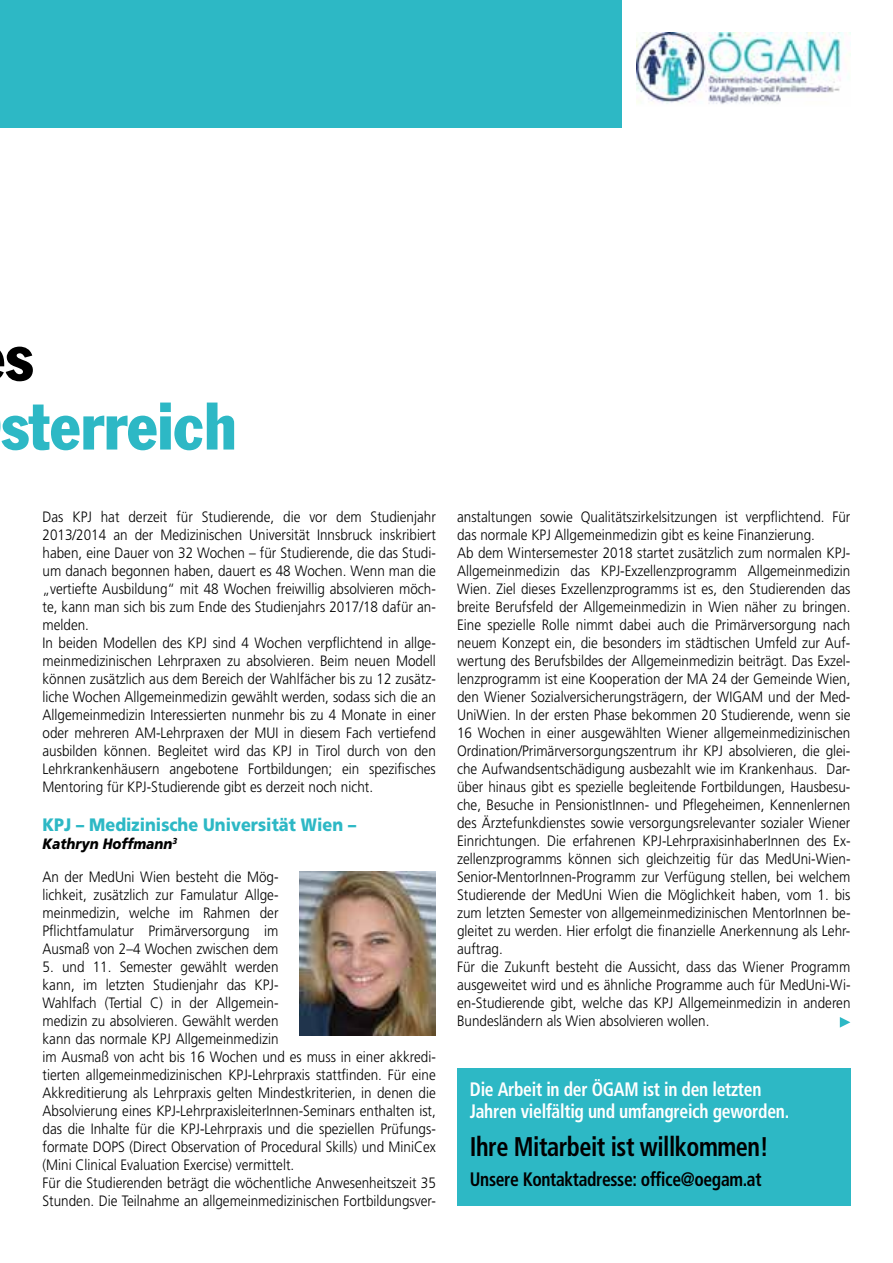
<style>
.page{position:relative;width:893px;height:1263px;background:#fff}
.page>*{position:absolute;margin:0;border:0;box-sizing:border-box;transform-origin:0 0}
.t1{font:condensed 66px "Franklin Gothic Std";color:#2db8c5}
.t2{font:condensed 66px "Franklin Gothic Std";color:#000}
.t3{font:700 condensed 27px "Frutiger LT";letter-spacing:-.02em;color:#000;scale:.9 1}
.t4{font:700 condensed 19.5px/22.5px "Frutiger LT";letter-spacing:-.015em;color:#fff;scale:.9 1}
.t5{font:700 condensed 19.5px "Frutiger LT";letter-spacing:-.02em;color:#000;scale:.9 1}
.t6{font:900 18px "Frutiger LT";color:#2db8c5;scale:.9 1}
.t7{font:300 15px/18px "Frutiger LT";color:#000;scale:.9 1}
.t8{font:italic 900 15px "Frutiger LT";color:#000;scale:.9 1}
</style>
<div class="page">
<div style="left:0;top:0;width:621px;height:128px;background:#2db8c5"></div>
<img style="left:636px;top:33px;width:214px;height:71px">
<div style="left:457px;top:1068px;width:393px;height:138px;background:#2db8c5"></div>
<img style="left:300px;top:872px;width:136px;height:163px">
<svg style="left:840px;top:1017px;width:10px;height:10px"></svg>
<h1 class="t2" style="left:5px;top:317px;width:30px">s</h1>
<h1 class="t1" style="left:1px;top:386px;width:237px">sterreich</h1>
<p class="t7" style="left:43px;top:508px;width:439px">Das KPJ hat derzeit für Studierende, die vor dem Studienjahr 2013/2014 an der Medizinischen Universität Innsbruck inskribiert haben, eine Dauer von 32 Wochen – für Studierende, die das Studi&shy;um danach begonnen haben, dauert es 48 Wochen. Wenn man die „vertiefte Ausbildung“ mit 48 Wochen freiwillig absolvieren möch&shy;te, kann man sich bis zum Ende des Studienjahrs 2017/18 dafür an&shy;melden.<br>In beiden Modellen des KPJ sind 4 Wochen verpflichtend in allge&shy;meinmedizinischen Lehrpraxen zu absolvieren. Beim neuen Modell können zusätzlich aus dem Bereich der Wahlfächer bis zu 12 zusätz&shy;liche Wochen Allgemeinmedizin gewählt werden, sodass sich die an Allgemeinmedizin Interessierten nunmehr bis zu 4 Monate in einer oder mehreren AM-Lehrpraxen der MUI in diesem Fach vertiefend ausbilden können. Begleitet wird das KPJ in Tirol durch von den Lehrkrankenhäusern angebotene Fortbildungen; ein spezifisches Mentoring für KPJ-Studierende gibt es derzeit noch nicht.</p>
<p class="t6" style="left:43px;top:814px;width:350px">KPJ – Medizinische Universität Wien –</p>
<p class="t8" style="left:43px;top:835px;width:151px">Kathryn Hoffmann<sup>3</sup></p>
<p class="t7" style="left:43px;top:868px;width:264px;text-align:justify">An der MedUni Wien besteht die Mög&shy;lichkeit, zusätzlich zur Famulatur Allge&shy;meinmedizin, welche im Rahmen der Pflichtfamulatur Primärversorgung im Ausmaß von 2–4 Wochen zwischen dem</p>
<p class="t7" style="left:43px;top:958px;width:439px">5. und 11. Semester gewählt werden<br>kann, im letzten Studienjahr das KPJ-<br>Wahlfach (Tertial C) in der Allgemein-<br>medizin zu absolvieren. Gewählt werden<br>kann das normale KPJ Allgemeinmedizin<br>im Ausmaß von acht bis 16 Wochen und es muss in einer akkredi&shy;tierten allgemeinmedizinischen KPJ-Lehrpraxis stattfinden. Für eine Akkreditierung als Lehrpraxis gelten Mindestkriterien, in denen die Absolvierung eines KPJ-LehrpraxisleiterInnen-Seminars enthalten ist, das die Inhalte für die KPJ-Lehrpraxis und die speziellen Prüfungs&shy;formate DOPS (Direct Observation of Procedural Skills) und MiniCex (Mini Clinical Evaluation Exercise) vermittelt.<br>Für die Studierenden beträgt die wöchentliche Anwesenheitszeit 35<br>Stunden. Die Teilnahme an allgemeinmedizinischen Fortbildungsver-</p>
<p class="t7" style="left:457px;top:508px;width:439px">anstaltungen sowie Qualitätszirkelsitzungen ist verpflichtend. Für das normale KPJ Allgemeinmedizin gibt es keine Finanzierung.<br>Ab dem Wintersemester 2018 startet zusätzlich zum normalen KPJ-Allgemeinmedizin das KPJ-Exzellenzprogramm Allgemeinmedizin Wien. Ziel dieses Exzellenzprogramms ist es, den Studierenden das breite Berufsfeld der Allgemeinmedizin in Wien näher zu bringen.<br>Eine spezielle Rolle nimmt dabei auch die Primärversorgung nach neuem Konzept ein, die besonders im städtischen Umfeld zur Auf&shy;wertung des Berufsbildes der Allgemeinmedizin beiträgt. Das Exzel&shy;lenzprogramm ist eine Kooperation der MA 24 der Gemeinde Wien, den Wiener Sozialversicherungsträgern, der WIGAM und der Med-UniWien. In der ersten Phase bekommen 20 Studierende, wenn sie 16 Wochen in einer ausgewählten Wiener allgemeinmedizinischen Ordination/Primärversorgungszentrum ihr KPJ absolvieren, die glei&shy;che Aufwandsentschädigung ausbezahlt wie im Krankenhaus. Dar&shy;über hinaus gibt es spezielle begleitende Fortbildungen, Hausbesu&shy;che, Besuche in PensionistInnen- und Pflegeheimen, Kennenlernen des Ärztefunkdienstes sowie versorgungsrelevanter sozialer Wiener Einrichtungen. Die erfahrenen KPJ-LehrpraxisinhaberInnen des Ex&shy;zellenzprogramms können sich gleichzeitig für das MedUni-Wien-Senior-MentorInnen-Programm zur Verfügung stellen, bei welchem Studierende der MedUni Wien die Möglichkeit haben, vom 1. bis zum letzten Semester von allgemeinmedizinischen MentorInnen be&shy;gleitet zu werden. Hier erfolgt die finanzielle Anerkennung als Lehr&shy;auftrag.<br>Für die Zukunft besteht die Aussicht, dass das Wiener Programm ausgeweitet wird und es ähnliche Programme auch für MedUni-Wi&shy;en-Studierende gibt, welche das KPJ Allgemeinmedizin in anderen Bundesländern als Wien absolvieren wollen.</p>
<h3 class="t4" style="left:470px;top:1078px;width:356px">Die Arbeit in der ÖGAM ist in den letzten<br>Jahren vielfältig und umfangreich geworden.</h3>
<h2 class="t3" style="left:470px;top:1130px;width:334px">Ihre Mitarbeit ist willkommen!</h2>
<h3 class="t5" style="left:470px;top:1167px;width:326px">Unsere Kontaktadresse: office@oegam.at</h3>
</div>
